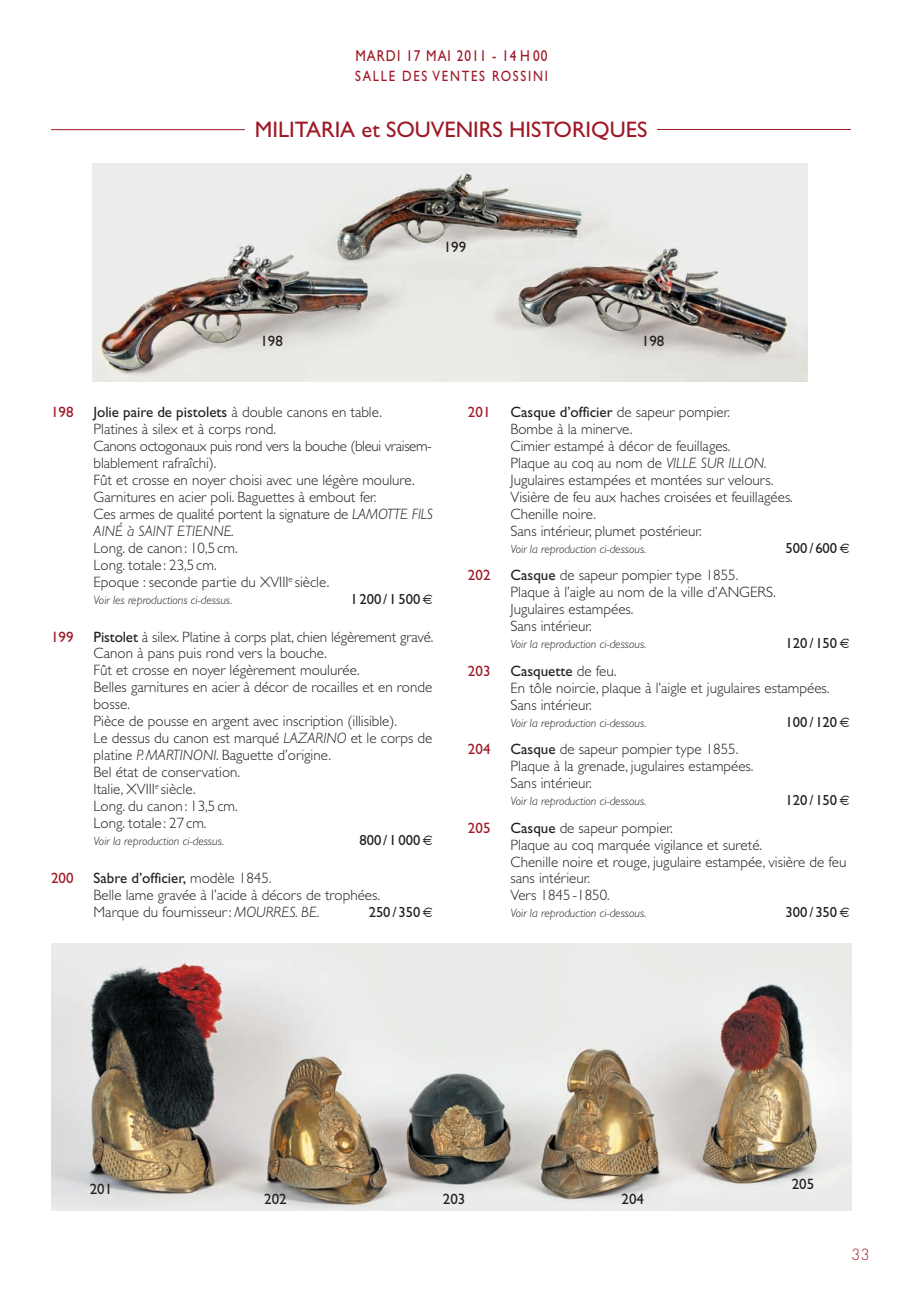
<style>
.page{position:relative;width:910px;height:1303px;background:#fff}
.page>*{position:absolute;margin:0;border:0;box-sizing:border-box;transform-origin:0 0}
.t1{font:22.5px "Gill Sans";color:#9e1825}
.t2{font:15.75px "Gill Sans";letter-spacing:.075em;color:#9e1825;scale:.85 1}
.t3{font:300 15px/17px "Gill Sans";color:#231f20}
.t4{font:15px "Gill Sans";letter-spacing:.075em;color:#9e1825}
.t5{font:15px "Gill Sans";color:#231f20}
.t6{font:15px "Gill Sans";letter-spacing:.135em;color:#9e1825;scale:.85 1}
.t7{font:300 15px "Futura";color:#9e1825}
.t8{font:14.7px "Gill Sans";color:#231f20}
.t9{font:italic 300 12px "Gill Sans";color:#231f20}
.s1{font-weight:400}
.s2{font-style:italic}
</style>
<div class="page">
<hr style="left:51px;top:129px;width:194px;height:1px;background:#9e1825">
<hr style="left:657px;top:129px;width:193px;height:1px;background:#9e1825">
<img style="left:93px;top:163px;width:714px;height:218px">
<img style="left:52px;top:943px;width:799px;height:267px">
<p class="t2" style="left:355px;top:51px;width:227px">MARDI 17 MAI 2011 - 14 H 00</p>
<p class="t6" style="left:355px;top:71px;width:228px">SALLE DES VENTES ROSSINI</p>
<h1 class="t1" style="left:255px;top:122px;width:394px">MILITARIA et SOUVENIRS HISTORIQUES</h1>
<p class="t5" style="left:443px;top:242px;width:24px">199</p>
<p class="t5" style="left:260px;top:335px;width:24px">198</p>
<p class="t4" style="left:51px;top:407px;width:24px">198</p>
<p class="t3" style="left:94px;top:405px;width:341px"><span class="s1">Jolie paire de pistolets</span> à double canons en table.<br>Platines à silex et à corps rond.<br>Canons octogonaux puis rond vers la bouche (bleui vraisem - blablement rafraîchi).<br>Fût et crosse en noyer choisi avec une légère moulure.<br>Garnitures en acier poli. Baguettes à embout fer.<br>Ces armes de qualité portent la signature de <span class="s2">LAMOTTE FILS AINÉ à SAINT ETIENNE.</span></p>
<p class="t3" style="left:94px;top:541px;width:237px">Long. de canon: 10,5 cm.<br>Long. totale: 23,5 cm.<br>Epoque : seconde partie du XVIII<sup>e</sup> siècle.</p>
<p class="t9" style="left:94px;top:595px;width:140px">Voir les reproductions ci-dessus.</p>
<p class="t8" style="left:350px;top:593px;width:71px">1200 / 1500</p>
<p class="t4" style="left:51px;top:631px;width:24px">199</p>
<p class="t3" style="left:94px;top:629px;width:341px"><span class="s1">Pistolet</span> à silex. Platine à corps plat, chien légèrement gravé.<br>Canon à pans puis rond vers la bouche.<br>Fût et crosse en noyer légèrement moulurée.<br>Belles garnitures en acier à décor de rocailles et en ronde bosse.<br>Pièce de pousse en argent avec inscription (illisible).<br>Le dessus du canon est marqué <span class="s2">LAZARINO</span> et le corps de platine <span class="s2">P.MARTINONI</span>. Baguette d’origine.<br>Bel état de conservation.<br>Italie, XVIII<sup>e</sup> siècle.<br>Long. du canon: 13,5 cm.<br>Long. totale: 27 cm.</p>
<p class="t9" style="left:94px;top:836px;width:132px">Voir la reproduction ci-dessus.</p>
<p class="t8" style="left:359px;top:835px;width:62px">800 / 1000</p>
<p class="t4" style="left:51px;top:873px;width:24px">200</p>
<p class="t3" style="left:94px;top:871px;width:288px"><span class="s1">Sabre d’officier,</span> modèle 1845.<br>Belle lame gravée à l’acide à décors de trophées.<br>Marque du fournisseur: <span class="s2">MOURRES. BE.</span></p>
<p class="t8" style="left:368px;top:907px;width:53px">250 / 350</p>
<p class="t5" style="left:642px;top:335px;width:24px">198</p>
<p class="t4" style="left:468px;top:407px;width:24px">201</p>
<p class="t3" style="left:510px;top:405px;width:284px"><span class="s1">Casque d’officier</span> de sapeur pompier.<br>Bombe à la minerve.<br>Cimier estampé à décor de feuillages.<br>Plaque au coq au nom de <span class="s2">VILLE SUR ILLON.<br></span>Jugulaires estampées et montées sur velours.<br>Visière de feu aux haches croisées et feuillagées.<br>Chenille noire.<br>Sans intérieur, plumet postérieur.</p>
<p class="t9" style="left:510px;top:544px;width:137px">Voir la reproduction ci-dessous.</p>
<p class="t8" style="left:785px;top:542px;width:53px">500 / 600</p>
<p class="t4" style="left:468px;top:570px;width:24px">202</p>
<p class="t3" style="left:510px;top:568px;width:267px"><span class="s1">Casque</span> de sapeur pompier type 1855.<br>Plaque à l’aigle au nom de la ville d’ANGERS.<br>Jugulaires estampées.<br>Sans intérieur.</p>
<p class="t9" style="left:510px;top:640px;width:137px">Voir la reproduction ci-dessous.</p>
<p class="t8" style="left:785px;top:638px;width:53px">120 / 150</p>
<p class="t4" style="left:468px;top:665px;width:24px">203</p>
<p class="t3" style="left:510px;top:663px;width:320px"><span class="s1">Casquette</span> de feu.<br>En tôle noircie, plaque à l’aigle et jugulaires estampées.<br>Sans intérieur.</p>
<p class="t9" style="left:510px;top:718px;width:137px">Voir la reproduction ci-dessous.</p>
<p class="t8" style="left:785px;top:716px;width:53px">100 / 120</p>
<p class="t4" style="left:468px;top:744px;width:24px">204</p>
<p class="t3" style="left:510px;top:742px;width:244px"><span class="s1">Casque</span> de sapeur pompier type 1855.<br>Plaque à la grenade, jugulaires estampées.<br>Sans intérieur.</p>
<p class="t9" style="left:510px;top:796px;width:137px">Voir la reproduction ci-dessous.</p>
<p class="t8" style="left:785px;top:795px;width:53px">120 / 150</p>
<p class="t4" style="left:468px;top:822px;width:24px">205</p>
<p class="t3" style="left:510px;top:820px;width:337px"><span class="s1">Casque</span> de sapeur pompier.<br>Plaque au coq marquée vigilance et sureté.<br>Chenille noire et rouge, jugulaire estampée, visière de feu sans intérieur.<br>Vers 1845-1850.</p>
<p class="t9" style="left:510px;top:909px;width:137px">Voir la reproduction ci-dessous.</p>
<p class="t8" style="left:785px;top:907px;width:53px">300 / 350</p>
<p class="t5" style="left:90px;top:1183px;width:24px">201</p>
<p class="t5" style="left:264px;top:1193px;width:24px">202</p>
<p class="t5" style="left:443px;top:1193px;width:24px">203</p>
<p class="t5" style="left:621px;top:1193px;width:24px">204</p>
<p class="t5" style="left:791px;top:1179px;width:24px">205</p>
<p class="t7" style="left:851px;top:1247px;width:20px">33</p>
</div>
